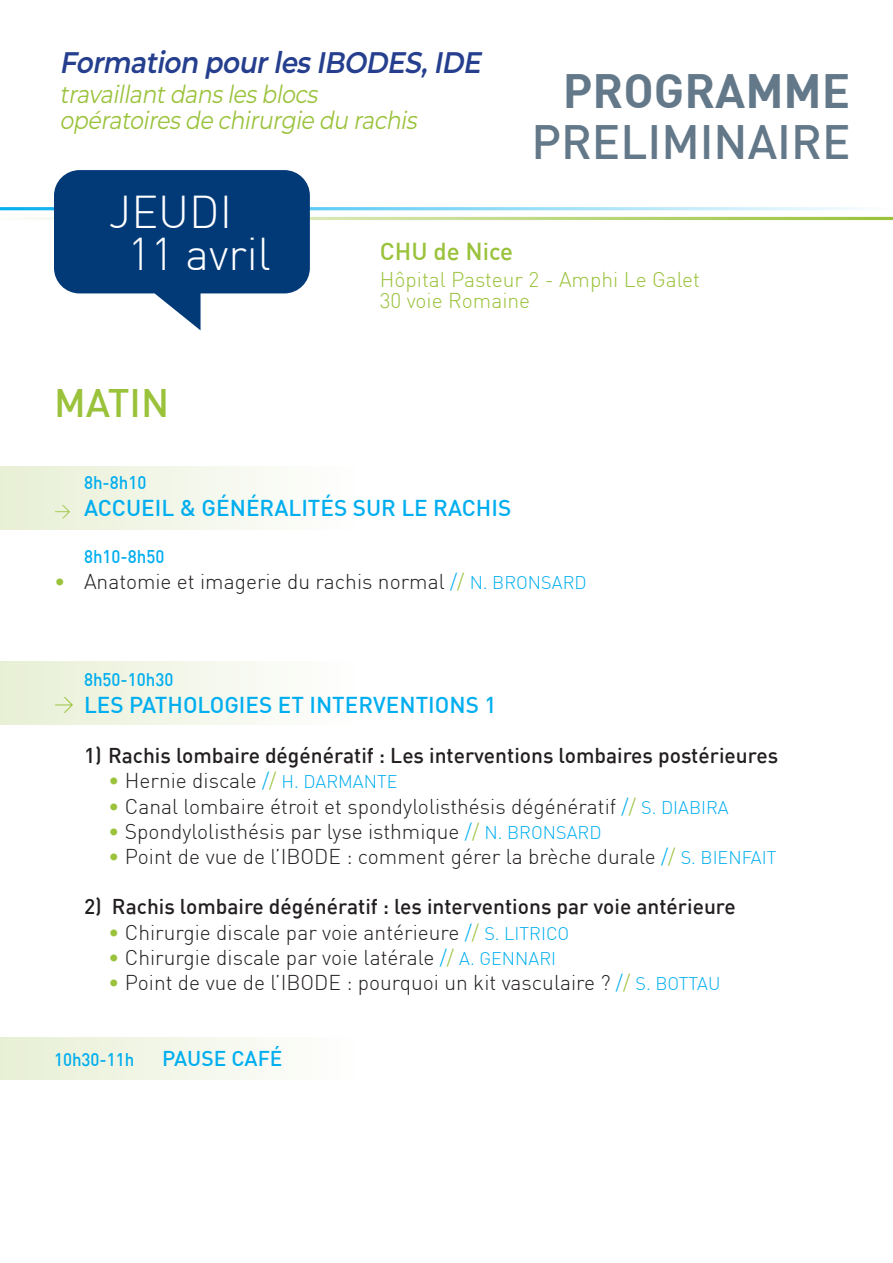
<style>
.page{position:relative;width:893px;height:1263px;background:#fff}
.page>*{position:absolute;margin:0;border:0;box-sizing:border-box;transform-origin:0 0}
.t1{font:500 47.25px "DIN";color:#637889}
.t2{font:700 47.25px "DIN";color:#637889}
.t3{font:300 45px "DIN";color:#fff}
.t4{font:500 39px "DIN";color:#9ac23b}
.t5{font:italic 600 29.7px "Montserrat";color:#253f8e;scale:.89 1}
.t6{font:italic 24.75px "Montserrat";color:#9ac23b;scale:.89 1}
.t7{font:500 24px "DIN";color:#9ac23b}
.t8{font:500 22.5px "DIN";color:#00aeef}
.t9{font:300 21px "DIN";color:#231f20}
.t10{font:500 21px "DIN";color:#231f20}
.t11{font:300 21px "DIN";color:#9ac23b}
.t12{font:500 21px "DIN";color:#00aeef}
.t13{font:500 18px "DIN";color:#00aeef;scale:.94 1}
.s1{font-weight:300;font-size:16.5px;color:#9ac23b}
.s2{color:#9ac23b}
.s3{color:#00aeef}
.s4{font-size:18px;color:#00aeef}
.s5{font-weight:300;font-size:19.5px;color:#9ac23b}
</style>
<div class="page">
<hr style="left:0;top:207px;width:893px;height:3px;background:#00aeef">
<hr style="left:0;top:217px;width:893px;height:3px;background:#9ac23b">
<div style="left:0;top:466px;width:356px;height:63px;background:linear-gradient(to right,#e8efd5,#fefefe)"></div>
<div style="left:0;top:661px;width:356px;height:64px;background:linear-gradient(to right,#e8efd5,#fefefe)"></div>
<div style="left:0;top:1037px;width:356px;height:43px;background:linear-gradient(to right,#e8efd5,#fefefe)"></div>
<svg style="left:54px;top:170px;width:256px;height:160px"></svg>
<p class="t5" style="left:60px;top:41px;width:482px">Formation pourlesIBODES,IDE</p>
<p class="t6" style="left:60px;top:77px;width:298px">travaillantdanslesblocs</p>
<p class="t6" style="left:60px;top:103px;width:409px">opératoiresde chirurgie du rachis</p>
<p class="t2" style="left:563px;top:60px;width:289px">PROGRAMME</p>
<p class="t1" style="left:531px;top:111px;width:321px">PRELIMINAIRE</p>
<p class="t3" style="left:109px;top:184px;width:125px">JEUDI</p>
<p class="t3" style="left:128px;top:226px;width:145px">11 avril</p>
<p class="t4" style="left:54px;top:378px;width:117px">MATIN</p>
<p class="t7" style="left:380px;top:236px;width:135px">CHU de Nice</p>
<p class="t11" style="left:380px;top:267px;width:322px">Hôpital Pasteur 2 - Amphi Le Galet</p>
<p class="t11" style="left:380px;top:288px;width:152px">30 voie Romaine</p>
<p class="t13" style="left:84px;top:471px;width:68px">8h-8h10</p>
<p class="t8" style="left:54px;top:494px;width:459px"><span class="s1">&gt;</span> ACCUEIL &amp; GÉNÉRALITÉS SUR LE RACHIS</p>
<p class="t13" style="left:84px;top:545px;width:87px">8h10-8h50</p>
<p class="t9" style="left:54px;top:568px;width:534px"><span class="s2">•</span> Anatomie et imagerie du rachis normal <span class="s3">/</span><span class="s2">/</span> <span class="s4">N. BRONSARD</span></p>
<p class="t13" style="left:84px;top:668px;width:97px">8h50-10h30</p>
<p class="t8" style="left:54px;top:690px;width:444px"><span class="s5">&gt;</span> LES PATHOLOGIES ET INTERVENTIONS 1</p>
<p class="t10" style="left:84px;top:742px;width:696px">1) Rachis lombaire dégénératif : Les interventions lombaires postérieures</p>
<p class="t9" style="left:108px;top:768px;width:291px"><span class="s2">•</span> Hernie discale <span class="s3">/</span><span class="s2">/</span> <span class="s4">H. DARMANTE</span></p>
<p class="t9" style="left:108px;top:793px;width:622px"><span class="s2">•</span> Canal lombaire étroit et spondylolisthésis dégénératif <span class="s3">/</span><span class="s2">/</span> <span class="s4">S. DIABIRA</span></p>
<p class="t9" style="left:108px;top:818px;width:495px"><span class="s2">•</span> Spondylolisthésis par lyse isthmique <span class="s3">/</span><span class="s2">/</span> <span class="s4">N. BRONSARD</span></p>
<p class="t9" style="left:108px;top:843px;width:670px"><span class="s2">•</span> Point de vue de l’IBODE : comment gérer la brèche durale <span class="s3">/</span><span class="s2">/</span> <span class="s4">S. BIENFAIT</span></p>
<p class="t10" style="left:84px;top:893px;width:653px">2) Rachis lombaire dégénératif : les interventions par voie antérieure</p>
<p class="t9" style="left:108px;top:919px;width:463px"><span class="s2">•</span> Chirurgie discale par voie antérieure <span class="s3">/</span><span class="s2">/</span> <span class="s4">S. LITRICO</span></p>
<p class="t9" style="left:108px;top:944px;width:450px"><span class="s2">•</span> Chirurgie discale par voie latérale <span class="s3">/</span><span class="s2">/</span> <span class="s4">A. GENNARI</span></p>
<p class="t9" style="left:108px;top:969px;width:614px"><span class="s2">•</span> Point de vue de l’IBODE : pourquoi un kit vasculaire ? <span class="s3">/</span><span class="s2">/</span> <span class="s4">S. BOTTAU</span></p>
<p class="t13" style="left:54px;top:1047px;width:87px">10h30-11h</p>
<p class="t12" style="left:162px;top:1044px;width:122px">PAUSE CAFÉ</p>
</div>
